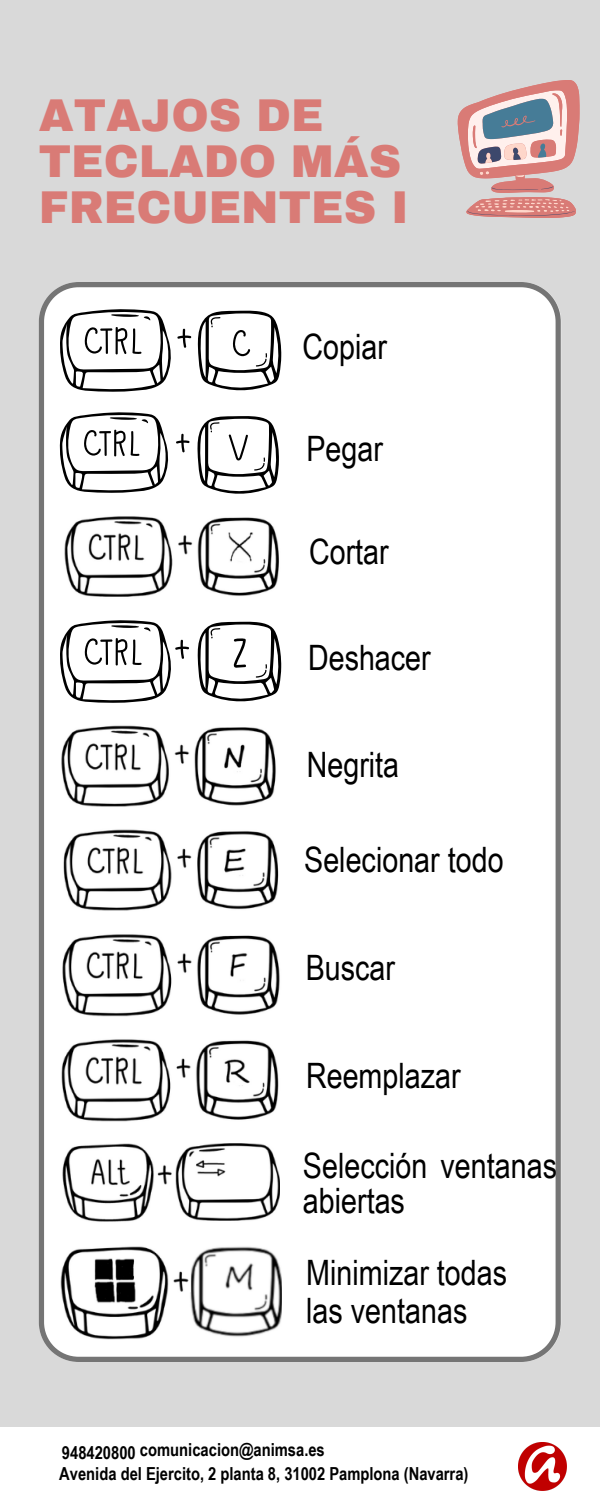
<style>
.page{position:relative;width:600px;height:1500px;background:#d9d9d9}
.page>*{position:absolute;margin:0;border:0;box-sizing:border-box;transform-origin:0 0}
.t1{font:900 45px/45.8px "Archivo";color:#d97b76}
.t2{font:35px/34.5px "Arial Narrow";color:#000}
.t3{font:700 18px "Arial Narrow";color:#000}
</style>
<div class="page">
<svg style="left:458px;top:80px;width:122px;height:138px"></svg>
<div style="left:39px;top:282px;width:522px;height:1080px;background:#fff"></div>
<div style="left:0;top:1428px;width:600px;height:72px;background:#fff"></div>
<img style="left:518px;top:1443px;width:48px;height:48px">
<svg style="left:198px;top:310px;width:83px;height:81px;background:#c5c5c5"></svg>
<svg style="left:60px;top:309px;width:111px;height:83px;background:#c9c9c9"></svg>
<svg style="left:177px;top:329px;width:14px;height:19px"></svg>
<svg style="left:197px;top:416px;width:82px;height:78px;background:#c4c4c4"></svg>
<svg style="left:59px;top:412px;width:110px;height:81px;background:#cacaca"></svg>
<svg style="left:176px;top:434px;width:14px;height:18px"></svg>
<img style="left:60px;top:514px;width:221px;height:85px">
<svg style="left:198px;top:621px;width:83px;height:81px;background:#c4c4c4"></svg>
<svg style="left:60px;top:620px;width:129px;height:83px;background:#cfcfcf"></svg>
<img style="left:59px;top:724px;width:220px;height:84px">
<img style="left:60px;top:828px;width:221px;height:84px">
<img style="left:60px;top:932px;width:221px;height:84px">
<img style="left:59px;top:1037px;width:221px;height:85px">
<img style="left:60px;top:1143px;width:220px;height:80px">
<img style="left:60px;top:1245px;width:221px;height:94px">
<p class="t1" style="left:39px;top:93px;width:371px">ATAJOS DE<br>TECLADO MÁS<br>FRECUENTES I</p>
<p class="t2" style="left:302px;top:329px;width:86px">Copiar</p>
<p class="t2" style="left:307px;top:431px;width:78px">Pegar</p>
<p class="t2" style="left:309px;top:534px;width:81px">Cortar</p>
<p class="t2" style="left:308px;top:640px;width:124px">Deshacer</p>
<p class="t2" style="left:307px;top:747px;width:94px">Negrita</p>
<p class="t2" style="left:304px;top:842px;width:201px">Selecionar todo</p>
<p class="t2" style="left:306px;top:950px;width:91px">Buscar</p>
<p class="t2" style="left:306px;top:1058px;width:156px">Reemplazar</p>
<p class="t2" style="left:303px;top:1148px;width:256px">Selección ventanas abiertas</p>
<p class="t2" style="left:306px;top:1254px;width:202px;line-height:37.5px">Minimizar todas las ventanas</p>
<p class="t3" style="left:62px;top:1439px;width:264px">948420800 comunicacion@animsa.es</p>
<p class="t3" style="left:59px;top:1463px;width:411px">Avenida del Ejercito, 2 planta 8, 31002 Pamplona (Navarra)</p>
</div>
